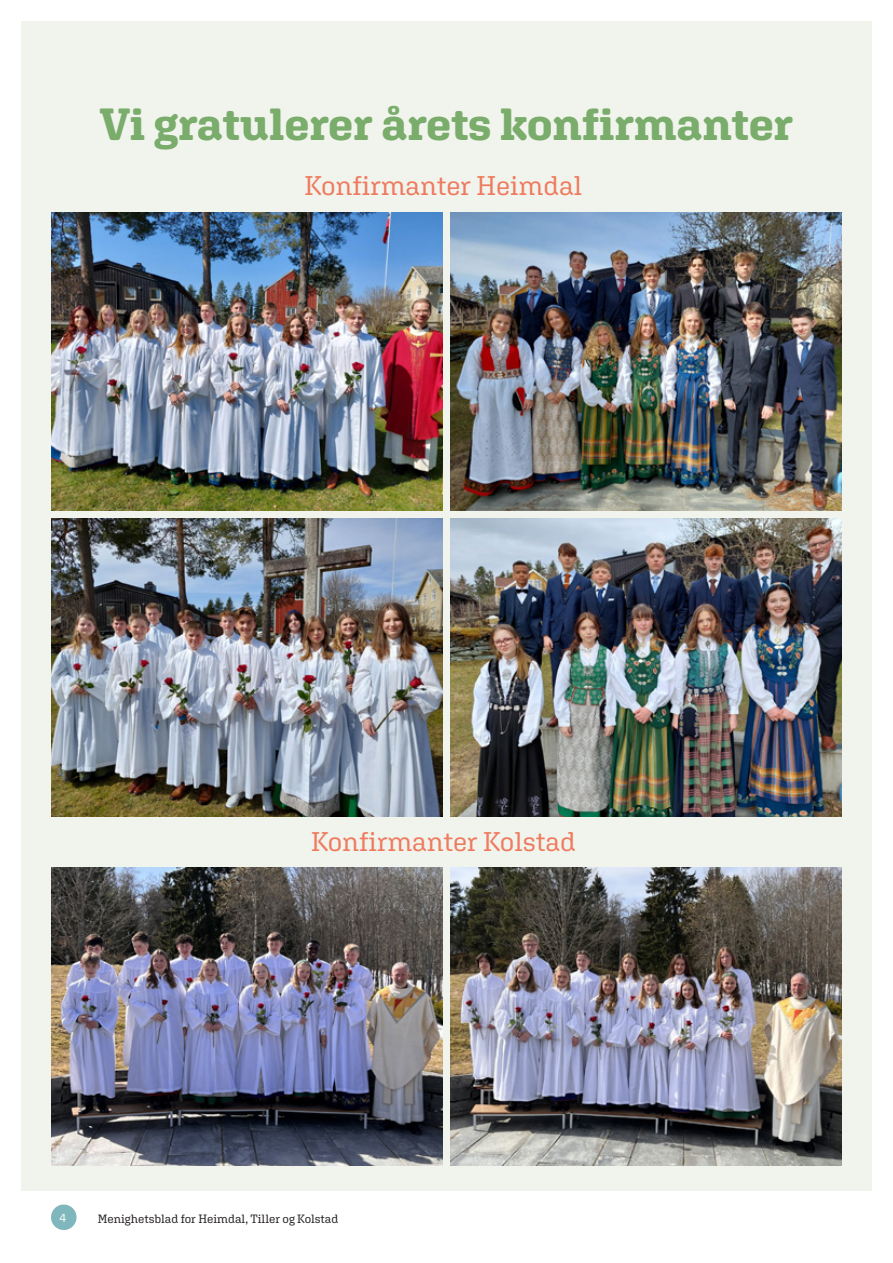
<style>
.page{position:relative;width:893px;height:1263px;background:#fff}
.page>*{position:absolute;margin:0;border:0;box-sizing:border-box;transform-origin:0 0}
.t1{font:700 45px "Aglet Slab";letter-spacing:-.005em;color:#7aac6b}
.t2{font:27px "Aglet Slab";letter-spacing:-.005em;color:#ef7a5e}
.t3{font:12px "Aglet Slab";letter-spacing:-.005em;color:#231f20}
.t4{font:12px "Aglet Slab";color:#fff}
</style>
<div class="page">
<div style="left:21px;top:21px;width:851px;height:1170px;background:#f0f4ec"></div>
<div style="left:51px;top:1204px;width:26px;height:26px;background:#7fb7bc;border-radius:50%"></div>
<img style="left:51px;top:213px;width:391px;height:297px">
<img style="left:451px;top:213px;width:391px;height:297px">
<img style="left:51px;top:519px;width:391px;height:297px">
<img style="left:451px;top:519px;width:391px;height:297px">
<img style="left:51px;top:867px;width:391px;height:298px">
<img style="left:451px;top:867px;width:391px;height:298px">
<p class="t1" style="left:100px;top:97px;width:695px">Vi gratulerer årets konfirmanter</p>
<p class="t2" style="left:304px;top:169px;width:279px">Konfirmanter Heimdal</p>
<p class="t2" style="left:311px;top:825px;width:266px">Konfirmanter Kolstad</p>
<p class="t4" style="left:60px;top:1211px;width:8px">4</p>
<p class="t3" style="left:98px;top:1212px;width:242px">Menighetsblad for Heimdal, Tiller og Kolstad</p>
</div>
